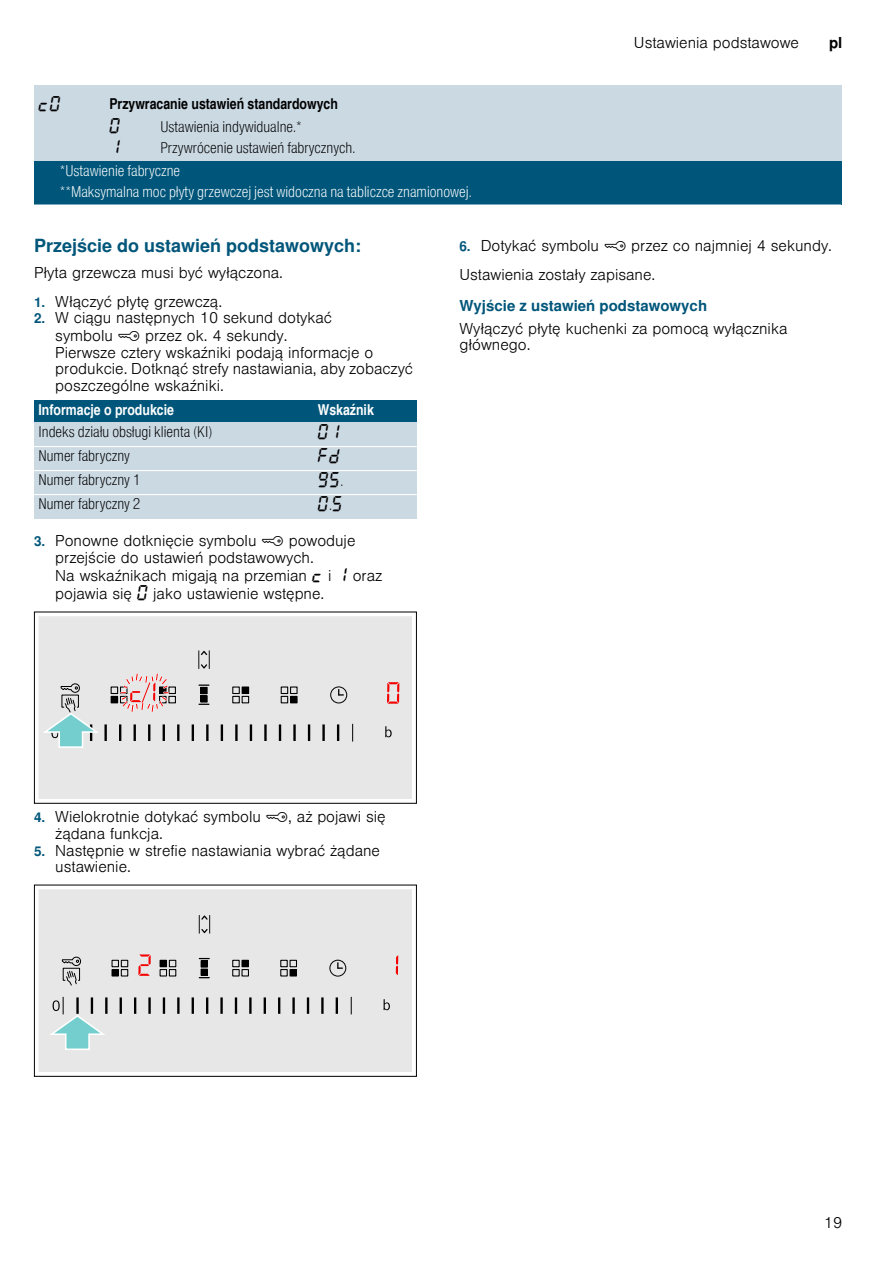
<style>
.page{position:relative;width:893px;height:1263px;background:#fff}
.page>*{position:absolute;margin:0;border:0;box-sizing:border-box;transform-origin:0 0}
.t1{font:700 18px "Nimbus San L";color:#00567a}
.t2{font:16.5px "BSH Symb All";color:#000}
.t3{font:300 15px/17px "Nimbus San L";color:#000}
.t4{font:15px "Nimbus San L Lig Con";color:#000}
.t5{font:15px/21px "Nimbus San L Lig Con";color:#fff}
.t6{font:15px "Nimbus San L Bol Con";color:#000}
.t7{font:700 15px "Nimbus San L";color:#00567a}
.t8{font:15px "Nimbus San L Bol Con";color:#fff}
.t9{font:700 15px "Nimbus San L";color:#000}
.s1{font-weight:700;font-size:13.5px;color:#00567a}
.s2{font-family:"BSH Symb PH1";font-weight:400;font-size:16.5px}
.s3{font-family:"Nimbus San L Lig Con";font-size:15px}
.s4{font-family:"BSH Symb All";font-weight:400;font-size:16.5px}
</style>
<div class="page">
<div style="left:34px;top:85px;width:71px;height:77px;background:#cbd9e3"></div>
<div style="left:105px;top:85px;width:736px;height:32px;background:#cbd9e3"></div>
<div style="left:105px;top:117px;width:736px;height:45px;background:#cbd9e3"></div>
<div style="left:34px;top:162px;width:807px;height:43px;background:#00567a"></div>
<hr style="left:34px;top:204px;width:807px;height:2px;background:#fff">
<div style="left:34px;top:400px;width:279px;height:23px;background:#00567a"></div>
<div style="left:313px;top:400px;width:104px;height:23px;background:#00567a"></div>
<div style="left:34px;top:423px;width:279px;height:24px;background:#cbd9e3"></div>
<div style="left:313px;top:423px;width:104px;height:24px;background:#cbd9e3"></div>
<div style="left:34px;top:447px;width:279px;height:24px;background:#cbd9e3"></div>
<div style="left:313px;top:447px;width:104px;height:24px;background:#cbd9e3"></div>
<div style="left:34px;top:471px;width:279px;height:24px;background:#cbd9e3"></div>
<div style="left:313px;top:471px;width:104px;height:24px;background:#cbd9e3"></div>
<div style="left:34px;top:495px;width:279px;height:24px;background:#cbd9e3"></div>
<div style="left:313px;top:495px;width:104px;height:24px;background:#cbd9e3"></div>
<hr style="left:34px;top:446px;width:383px;height:1px;background:#fff">
<hr style="left:34px;top:470px;width:383px;height:1px;background:#fff">
<hr style="left:34px;top:494px;width:383px;height:1px;background:#fff">
<div style="left:38px;top:616px;width:374px;height:183px;background:#e7e7e7"></div>
<div style="left:34px;top:612px;width:383px;height:192px;border:1px solid #000"></div>
<svg style="left:387px;top:682px;width:12px;height:22px"></svg>
<svg style="left:280px;top:686px;width:18px;height:18px"></svg>
<div style="left:330px;top:686px;width:17px;height:17px;border:1px solid #000;border-radius:50%"></div>
<svg style="left:338px;top:689px;width:5px;height:7px"></svg>
<svg style="left:232px;top:686px;width:18px;height:18px"></svg>
<svg style="left:110px;top:672px;width:66px;height:41px;background:#d4bfbf"></svg>
<svg style="left:199px;top:684px;width:10px;height:2px"></svg>
<svg style="left:199px;top:696px;width:10px;height:9px"></svg>
<div style="left:200px;top:695px;width:8px;height:7px;border:1px solid #000"></div>
<div style="left:201px;top:687px;width:6px;height:7px;background:#000"></div>
<div style="left:200px;top:687px;width:8px;height:7px;border:1px solid #000"></div>
<svg style="left:352px;top:724px;width:1px;height:17px"></svg>
<svg style="left:337px;top:724px;width:2px;height:17px"></svg>
<hr style="left:322px;top:724px;width:3px;height:17px;background:#000">
<svg style="left:308px;top:724px;width:2px;height:17px"></svg>
<hr style="left:293px;top:724px;width:3px;height:17px;background:#000">
<svg style="left:279px;top:724px;width:2px;height:17px"></svg>
<hr style="left:264px;top:724px;width:3px;height:17px;background:#000">
<svg style="left:250px;top:724px;width:2px;height:17px"></svg>
<svg style="left:235px;top:724px;width:2px;height:17px"></svg>
<svg style="left:221px;top:724px;width:2px;height:17px"></svg>
<svg style="left:206px;top:724px;width:2px;height:17px"></svg>
<svg style="left:192px;top:724px;width:2px;height:17px"></svg>
<svg style="left:177px;top:724px;width:2px;height:17px"></svg>
<svg style="left:163px;top:724px;width:2px;height:17px"></svg>
<svg style="left:148px;top:724px;width:2px;height:17px"></svg>
<hr style="left:133px;top:724px;width:3px;height:17px;background:#000">
<svg style="left:119px;top:724px;width:2px;height:17px"></svg>
<hr style="left:104px;top:724px;width:3px;height:17px;background:#000">
<svg style="left:385px;top:726px;width:6px;height:11px"></svg>
<svg style="left:40px;top:682px;width:61px;height:67px;background:#cad9d9"></svg>
<svg style="left:197px;top:650px;width:19px;height:19px"></svg>
<div style="left:38px;top:889px;width:374px;height:183px;background:#e7e7e7"></div>
<div style="left:34px;top:885px;width:383px;height:192px;border:1px solid #000"></div>
<svg style="left:138px;top:954px;width:13px;height:22px"></svg>
<svg style="left:386px;top:954px;width:12px;height:22px"></svg>
<svg style="left:280px;top:959px;width:17px;height:18px"></svg>
<div style="left:329px;top:960px;width:17px;height:16px;border:1px solid #000;border-radius:50%"></div>
<svg style="left:337px;top:963px;width:5px;height:6px"></svg>
<svg style="left:111px;top:959px;width:18px;height:18px"></svg>
<svg style="left:232px;top:959px;width:17px;height:18px"></svg>
<svg style="left:159px;top:959px;width:18px;height:18px"></svg>
<svg style="left:61px;top:955px;width:21px;height:30px"></svg>
<svg style="left:199px;top:958px;width:10px;height:20px"></svg>
<div style="left:201px;top:960px;width:7px;height:7px;border:1px solid #000"></div>
<svg style="left:351px;top:997px;width:1px;height:17px"></svg>
<hr style="left:335px;top:997px;width:3px;height:17px;background:#000">
<svg style="left:321px;top:997px;width:2px;height:17px"></svg>
<svg style="left:307px;top:997px;width:2px;height:17px"></svg>
<hr style="left:292px;top:997px;width:3px;height:17px;background:#000">
<svg style="left:278px;top:997px;width:2px;height:17px"></svg>
<hr style="left:263px;top:997px;width:3px;height:17px;background:#000">
<svg style="left:249px;top:997px;width:2px;height:17px"></svg>
<svg style="left:235px;top:997px;width:2px;height:17px"></svg>
<hr style="left:220px;top:997px;width:3px;height:17px;background:#000">
<svg style="left:206px;top:997px;width:2px;height:17px"></svg>
<svg style="left:192px;top:997px;width:2px;height:17px"></svg>
<svg style="left:177px;top:997px;width:2px;height:17px"></svg>
<svg style="left:163px;top:997px;width:2px;height:17px"></svg>
<hr style="left:148px;top:997px;width:3px;height:17px;background:#000">
<svg style="left:134px;top:997px;width:2px;height:17px"></svg>
<svg style="left:383px;top:999px;width:7px;height:11px"></svg>
<svg style="left:47px;top:997px;width:80px;height:54px;background:#cad9d9"></svg>
<svg style="left:199px;top:915px;width:11px;height:19px"></svg>
<p class="t2" style="left:39px;top:95px;width:24px">™‹</p>
<p class="t6" style="left:109px;top:94px;width:230px">Przywracanie ustawień standardowych</p>
<p class="t2" style="left:109px;top:117px;width:13px">‹</p>
<p class="t4" style="left:160px;top:117px;width:143px">Ustawienia indywidualne.*</p>
<p class="t2" style="left:109px;top:138px;width:13px">‚</p>
<p class="t4" style="left:160px;top:138px;width:196px">Przywrócenie ustawień fabrycznych.</p>
<p class="t5" style="left:60px;top:160px;width:413px">*Ustawienie fabryczne<br>**Maksymalna moc płyty grzewczej jest widoczna na tabliczce znamionowej.</p>
<p class="t3" style="left:634px;top:33px;width:166px">Ustawienia podstawowe</p>
<p class="t9" style="left:829px;top:34px;width:15px">pl</p>
<p class="t1" style="left:34px;top:234px;width:329px">Przejście do ustawień podstawowych:</p>
<p class="t3" style="left:34px;top:263px;width:250px">Płyta grzewcza musi być wyłączona.</p>
<p class="t3" style="left:34px;top:291px;width:190px"><span class="s1">1.</span> Włączyć płytę grzewczą.</p>
<p class="t3" style="left:55px;top:308px;width:359px;text-indent:-21px"><span class="s1">2.</span> W ciągu następnych 10 sekund dotykać<br>symbolu <span class="s2">'</span> przez ok. 4 sekundy.<br>Pierwsze cztery wskaźniki podają informacje o produkcie. Dotknąć strefy nastawiania, aby zobaczyć poszczególne wskaźniki.</p>
<p class="t8" style="left:39px;top:400px;width:137px">Informacje o produkcie</p>
<p class="t8" style="left:318px;top:400px;width:58px">Wskaźnik</p>
<p class="t4" style="left:39px;top:422px;width:175px">Indeks działu obsługi klienta (KI)</p>
<p class="t2" style="left:318px;top:423px;width:24px">‹‚</p>
<p class="t4" style="left:39px;top:446px;width:93px">Numer fabryczny</p>
<p class="t2" style="left:318px;top:447px;width:24px">”š</p>
<p class="t4" style="left:39px;top:470px;width:104px">Numer fabryczny 1</p>
<p class="t2" style="left:318px;top:471px;width:27px">Š†<span class="s3">.</span></p>
<p class="t4" style="left:39px;top:494px;width:104px">Numer fabryczny 2</p>
<p class="t2" style="left:318px;top:495px;width:27px">‹<span class="s3">.</span>†</p>
<p class="t3" style="left:55px;top:531px;width:328px;line-height:17.5px;text-indent:-21px"><span class="s1">3.</span> Ponowne dotknięcie symbolu <span class="s2">'</span> powoduje przejście do ustawień podstawowych.<br>Na wskaźnikach migają na przemian <span class="s4">™</span> i <span class="s4">‚</span> oraz pojawia się <span class="s4">‹</span> jako ustawienie wstępne.</p>
<p class="t3" style="left:459px;top:229px;width:374px;line-height:29px"><span class="s1">6.</span> Dotykać symbolu <span class="s2">'</span> przez co najmniej 4 sekundy.<br>Ustawienia zostały zapisane.</p>
<p class="t7" style="left:459px;top:296px;width:249px">Wyjście z ustawień podstawowych</p>
<p class="t3" style="left:459px;top:319px;width:329px;line-height:16.5px">Wyłączyć płytę kuchenki za pomocą wyłącznika głównego.</p>
<p class="t3" style="left:55px;top:807px;width:332px;text-indent:-21px"><span class="s1">4.</span> Wielokrotnie dotykać symbolu <span class="s2">'</span>, aż pojawi się żądana funkcja.</p>
<p class="t3" style="left:55px;top:841px;width:326px;line-height:16.5px;text-indent:-21px"><span class="s1">5.</span> Następnie w strefie nastawiania wybrać żądane ustawienie.</p>
<p class="t3" style="left:824px;top:1213px;width:20px">19</p>
</div>
